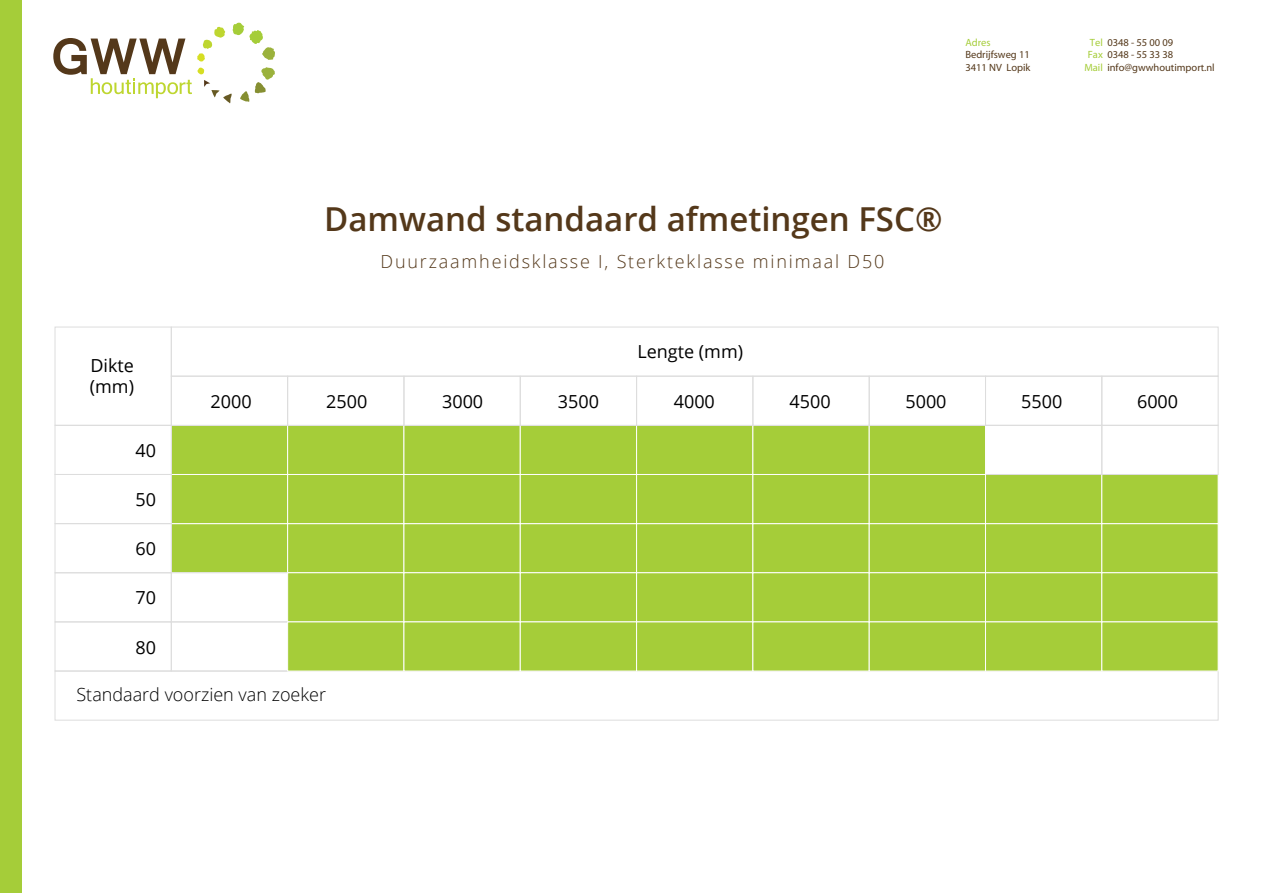
<style>
.page{position:relative;width:1263px;height:893px;background:#fff}
.page>*{position:absolute;margin:0;border:0;box-sizing:border-box;transform-origin:0 0}
.t1{font:600 33px "Open Sans";color:#54381a}
.t2{font:18px/21.6px "Open Sans";color:#000}
.t3{font:300 18px "Open Sans";letter-spacing:.1em;color:#54381a}
.t4{font:300 18px "Open Sans";color:#000}
.t5{font:10.5px/12.8px "Myriad";color:#54381a}
.t6{font:10.5px "Myriad";color:#a5cd39}
.s1{color:#a5cd39}
</style>
<div class="page">
<svg style="left:54px;top:670px;width:1165px;height:51px"></svg>
<div style="left:171px;top:523px;width:117px;height:50px;background:#a5cd39"></div>
<div style="left:287px;top:523px;width:117px;height:50px;background:#a5cd39;border:1px solid #fff"></div>
<div style="left:404px;top:523px;width:117px;height:50px;background:#a5cd39"></div>
<div style="left:520px;top:523px;width:117px;height:50px;background:#a5cd39"></div>
<div style="left:636px;top:523px;width:117px;height:50px;background:#a5cd39"></div>
<div style="left:752px;top:523px;width:117px;height:50px;background:#a5cd39"></div>
<div style="left:869px;top:523px;width:117px;height:50px;background:#a5cd39"></div>
<div style="left:985px;top:523px;width:117px;height:50px;background:#a5cd39"></div>
<div style="left:1101px;top:523px;width:117px;height:50px;background:#a5cd39"></div>
<div style="left:171px;top:474px;width:117px;height:50px;background:#a5cd39;border:1px solid #fff"></div>
<div style="left:287px;top:474px;width:117px;height:50px;background:#a5cd39;border:1px solid #fff"></div>
<div style="left:404px;top:474px;width:117px;height:50px;background:#a5cd39;border:1px solid #fff"></div>
<div style="left:520px;top:474px;width:117px;height:50px;background:#a5cd39;border:1px solid #fff"></div>
<div style="left:636px;top:474px;width:117px;height:50px;background:#a5cd39;border:1px solid #fff"></div>
<div style="left:752px;top:474px;width:117px;height:50px;background:#a5cd39;border:1px solid #fff"></div>
<div style="left:869px;top:474px;width:117px;height:50px;background:#a5cd39;border:1px solid #fff"></div>
<div style="left:985px;top:474px;width:117px;height:50px;background:#a5cd39;border:1px solid #fff"></div>
<div style="left:1101px;top:474px;width:117px;height:50px;background:#a5cd39;border:1px solid #fff"></div>
<div style="left:985px;top:425px;width:117px;height:50px;border:1px solid #ddd"></div>
<div style="left:1101px;top:425px;width:117px;height:50px;border:1px solid #ddd"></div>
<div style="left:171px;top:425px;width:117px;height:50px;background:#a5cd39;border:1px solid #fff"></div>
<div style="left:287px;top:425px;width:117px;height:50px;background:#a5cd39;border:1px solid #fff"></div>
<div style="left:404px;top:425px;width:117px;height:50px;background:#a5cd39;border:1px solid #fff"></div>
<div style="left:520px;top:425px;width:117px;height:50px;background:#a5cd39;border:1px solid #fff"></div>
<div style="left:636px;top:425px;width:117px;height:50px;background:#a5cd39;border:1px solid #fff"></div>
<div style="left:752px;top:425px;width:117px;height:50px;background:#a5cd39;border:1px solid #fff"></div>
<div style="left:869px;top:425px;width:117px;height:50px;background:#a5cd39;border:1px solid #fff"></div>
<div style="left:0;top:0;width:21px;height:893px;background:#a5cd39"></div>
<svg style="left:53px;top:23px;width:222px;height:80px"></svg>
<svg style="left:172px;top:326px;width:1047px;height:51px"></svg>
<svg style="left:54px;top:326px;width:118px;height:100px"></svg>
<div style="left:171px;top:376px;width:117px;height:50px;border:1px solid #ddd"></div>
<div style="left:287px;top:376px;width:117px;height:50px;border:1px solid #ddd"></div>
<div style="left:404px;top:376px;width:117px;height:50px;border:1px solid #ddd"></div>
<div style="left:520px;top:376px;width:117px;height:50px;border:1px solid #ddd"></div>
<div style="left:636px;top:376px;width:117px;height:50px;border:1px solid #ddd"></div>
<div style="left:752px;top:376px;width:117px;height:50px;border:1px solid #ddd"></div>
<div style="left:869px;top:376px;width:117px;height:50px;border:1px solid #ddd"></div>
<div style="left:985px;top:376px;width:117px;height:50px;border:1px solid #ddd"></div>
<div style="left:1101px;top:376px;width:117px;height:50px;border:1px solid #ddd"></div>
<div style="left:55px;top:425px;width:117px;height:50px;border:1px solid #ddd"></div>
<div style="left:55px;top:474px;width:117px;height:50px;border:1px solid #ddd"></div>
<div style="left:55px;top:523px;width:117px;height:50px;border:1px solid #ddd"></div>
<div style="left:55px;top:572px;width:117px;height:50px;border:1px solid #ddd"></div>
<div style="left:171px;top:572px;width:117px;height:50px;border:1px solid #ddd"></div>
<div style="left:287px;top:572px;width:117px;height:50px;background:#a5cd39;border:1px solid #fff"></div>
<div style="left:404px;top:572px;width:117px;height:50px;background:#a5cd39;border:1px solid #fff"></div>
<div style="left:520px;top:572px;width:117px;height:50px;background:#a5cd39;border:1px solid #fff"></div>
<div style="left:636px;top:572px;width:117px;height:50px;background:#a5cd39;border:1px solid #fff"></div>
<div style="left:752px;top:572px;width:117px;height:50px;background:#a5cd39;border:1px solid #fff"></div>
<div style="left:869px;top:572px;width:117px;height:50px;background:#a5cd39;border:1px solid #fff"></div>
<div style="left:985px;top:572px;width:117px;height:50px;background:#a5cd39;border:1px solid #fff"></div>
<div style="left:1101px;top:572px;width:117px;height:50px;background:#a5cd39;border:1px solid #fff"></div>
<div style="left:55px;top:621px;width:117px;height:50px;border:1px solid #ddd"></div>
<div style="left:171px;top:621px;width:117px;height:50px;border:1px solid #ddd"></div>
<div style="left:287px;top:621px;width:117px;height:50px;background:#a5cd39;border:1px solid #fff"></div>
<div style="left:404px;top:621px;width:117px;height:50px;background:#a5cd39;border:1px solid #fff"></div>
<div style="left:520px;top:621px;width:117px;height:50px;background:#a5cd39;border:1px solid #fff"></div>
<div style="left:636px;top:621px;width:117px;height:50px;background:#a5cd39;border:1px solid #fff"></div>
<div style="left:752px;top:621px;width:117px;height:50px;background:#a5cd39;border:1px solid #fff"></div>
<div style="left:869px;top:621px;width:117px;height:50px;background:#a5cd39;border:1px solid #fff"></div>
<div style="left:985px;top:621px;width:117px;height:50px;background:#a5cd39;border:1px solid #fff"></div>
<div style="left:1101px;top:621px;width:117px;height:50px;background:#a5cd39;border:1px solid #fff"></div>
<h2 class="t2" style="left:90px;top:354px;width:46px">Dikte (mm)</h2>
<h2 class="t2" style="left:135px;top:439px;width:22px">40</h2>
<h2 class="t2" style="left:135px;top:488px;width:22px">50</h2>
<h2 class="t2" style="left:135px;top:537px;width:22px">60</h2>
<h2 class="t2" style="left:135px;top:587px;width:22px">70</h2>
<h2 class="t2" style="left:135px;top:636px;width:22px">80</h2>
<h2 class="t2" style="left:210px;top:390px;width:43px">2000</h2>
<p class="t6" style="left:965px;top:37px;width:27px">Adres</p>
<p class="t5" style="left:965px;top:49px;width:67px">Bedrijfsweg 11<br>3411 NV Lopik</p>
<h1 class="t1" style="left:324px;top:197px;width:620px">Damwand standaard afmetingen FSC®</h1>
<h2 class="t3" style="left:381px;top:249px;width:505px">Duurzaamheidsklasse I, Sterkteklasse minimaal D50</h2>
<h2 class="t2" style="left:637px;top:340px;width:107px">Lengte (mm)</h2>
<p class="t5" style="left:1090px;top:36px;width:85px"><span class="s1">Tel</span> 0348 - 55 00 09</p>
<p class="t5" style="left:1088px;top:49px;width:87px"><span class="s1">Fax</span> 0348 - 55 33 38</p>
<p class="t5" style="left:1084px;top:62px;width:132px"><span class="s1">Mail</span> info@gwwhoutimport.nl</p>
<h2 class="t2" style="left:326px;top:390px;width:43px">2500</h2>
<h2 class="t2" style="left:442px;top:390px;width:43px">3000</h2>
<h2 class="t2" style="left:558px;top:390px;width:43px">3500</h2>
<h2 class="t2" style="left:674px;top:390px;width:43px">4000</h2>
<h2 class="t2" style="left:789px;top:390px;width:43px">4500</h2>
<h2 class="t2" style="left:905px;top:390px;width:43px">5000</h2>
<h2 class="t2" style="left:1021px;top:390px;width:43px">5500</h2>
<h2 class="t2" style="left:1137px;top:390px;width:43px">6000</h2>
<h2 class="t4" style="left:77px;top:682px;width:251px">Standaard voorzien van zoeker</h2>
</div>
